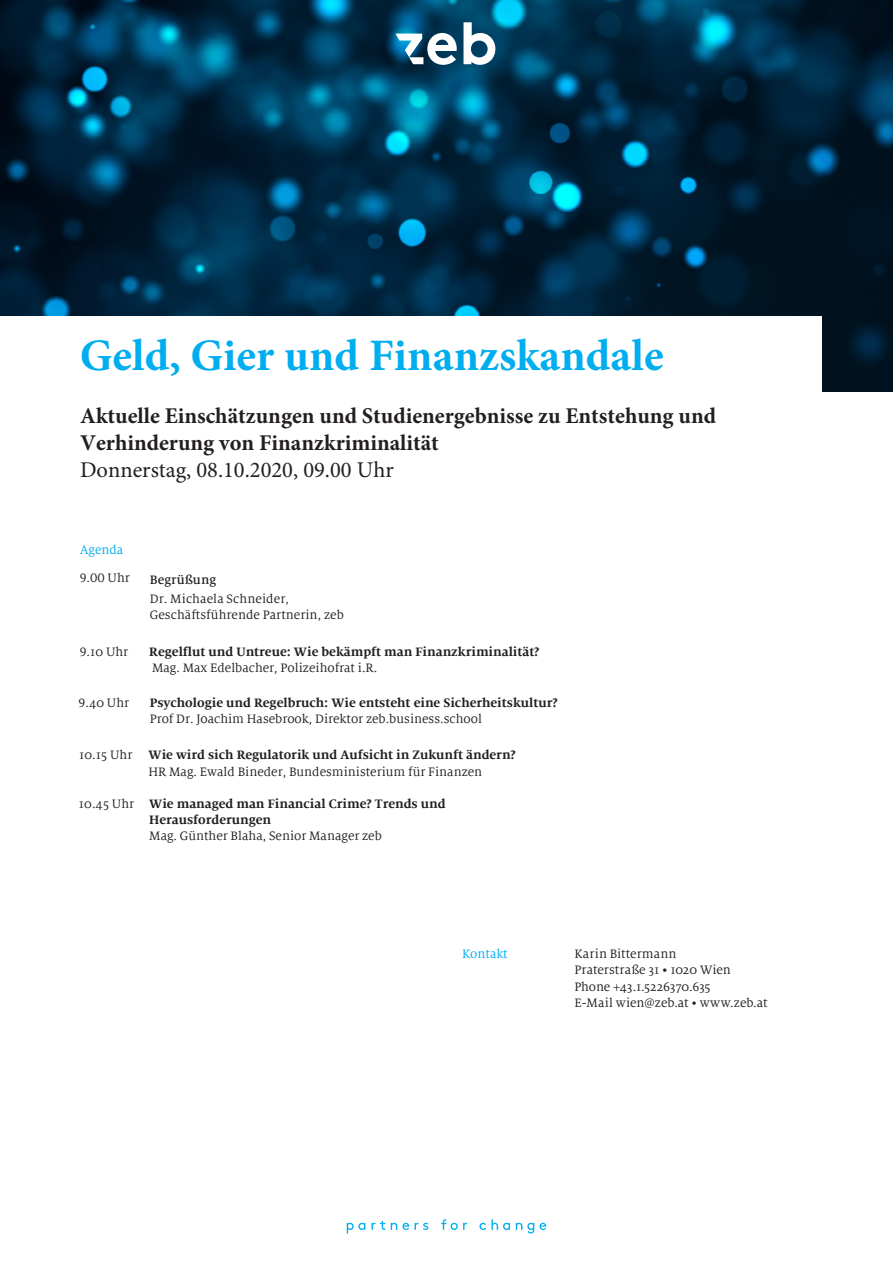
<style>
.page{position:relative;width:893px;height:1263px;background:#fff}
.page>*{position:absolute;margin:0;border:0;box-sizing:border-box;transform-origin:0 0}
.t1{font:700 45px "Minion Pro";color:#00aeef}
.t2{font:700 22.5px/27px "Minion Pro";color:#231f20}
.t3{font:22.5px "Minion Pro";color:#231f20}
.t4{font:13.5px/16.5px "Milo Serif Pro";color:#231f20}
.t5{font:700 13.5px/16.2px "Milo Serif Pro";color:#231f20}
.t6{font:13.5px "Milo Serif Pro";color:#00aeef}
.t7{font:500 13.5px "Milo Serif Pro";letter-spacing:.005em;color:#231f20}
.s1{font-weight:700}
.s2{font-weight:400}
</style>
<div class="page">
<img style="left:0;top:0;width:893px;height:391px">
<svg style="left:463px;top:22px;width:32px;height:43px"></svg>
<svg style="left:395px;top:33px;width:62px;height:32px"></svg>
<div style="left:0;top:316px;width:821px;height:89px;background:#fff"></div>
<svg style="left:347px;top:1223px;width:18px;height:10px"></svg>
<svg style="left:371px;top:1221px;width:14px;height:9px"></svg>
<svg style="left:391px;top:1223px;width:18px;height:7px"></svg>
<svg style="left:415px;top:1223px;width:13px;height:7px"></svg>
<svg style="left:441px;top:1219px;width:26px;height:11px"></svg>
<svg style="left:479px;top:1219px;width:31px;height:11px"></svg>
<svg style="left:516px;top:1223px;width:30px;height:10px"></svg>
<h1 class="t1" style="left:80px;top:324px;width:585px">Geld, Gier und Finanzskandale</h1>
<h2 class="t2" style="left:80px;top:402px;width:637px">Aktuelle Einschätzungen und Studienergebnisse zu Entstehung und<br>Verhinderung von Finanzkriminalität</h2>
<h2 class="t3" style="left:80px;top:455px;width:315px">Donnerstag, 08.10.2020, 09.00 Uhr</h2>
<p class="t6" style="left:80px;top:542px;width:45px">Agenda</p>
<p class="t4" style="left:80px;top:570px;width:52px">9.00 Uhr</p>
<p class="t7" style="left:150px;top:572px;width:68px">Begrüßung</p>
<p class="t4" style="left:80px;top:644px;width:50px">9.10 Uhr</p>
<p class="t4" style="left:150px;top:590px;width:195px">Dr. Michaela Schneider,<br>Geschäftsführende Partnerin, zeb</p>
<p class="t5" style="left:149px;top:643px;width:392px">Regelflut und Untreue: Wie bekämpft man Finanzkriminalität?</p>
<p class="t4" style="left:152px;top:659px;width:227px">Mag. Max Edelbacher, Polizeihofrat i.R.</p>
<p class="t4" style="left:79px;top:695px;width:52px">9.40 Uhr</p>
<p class="t5" style="left:150px;top:695px;width:410px">Psychologie und Regelbruch: Wie entsteht eine Sicherheitskultur?</p>
<p class="t4" style="left:150px;top:711px;width:334px">Prof Dr. Joachim Hasebrook, Direktor zeb.business.school</p>
<p class="t4" style="left:149px;top:747px;width:369px;text-indent:-69px">10.15 Uhr <span class="s1">Wie wird sich Regulatorik und Aufsicht in Zukunft ändern?<br></span>HR Mag. Ewald Bineder, Bundesministerium für Finanzen</p>
<p class="t5" style="left:149px;top:795px;width:298px;text-indent:-70px"><span class="s2">10.45 Uhr</span> Wie managed man Financial Crime? Trends und<br>Herausforderungen</p>
<p class="t4" style="left:149px;top:828px;width:234px">Mag. Günther Blaha, Senior Manager zeb</p>
<p class="t6" style="left:462px;top:946px;width:47px">Kontakt</p>
<p class="t4" style="left:574px;top:945px;width:195px">Karin Bittermann<br>Praterstraße 31 • 1020 Wien<br>Phone +43.1.5226370.635<br>E-Mail wien@zeb.at • www.zeb.at</p>
</div>
